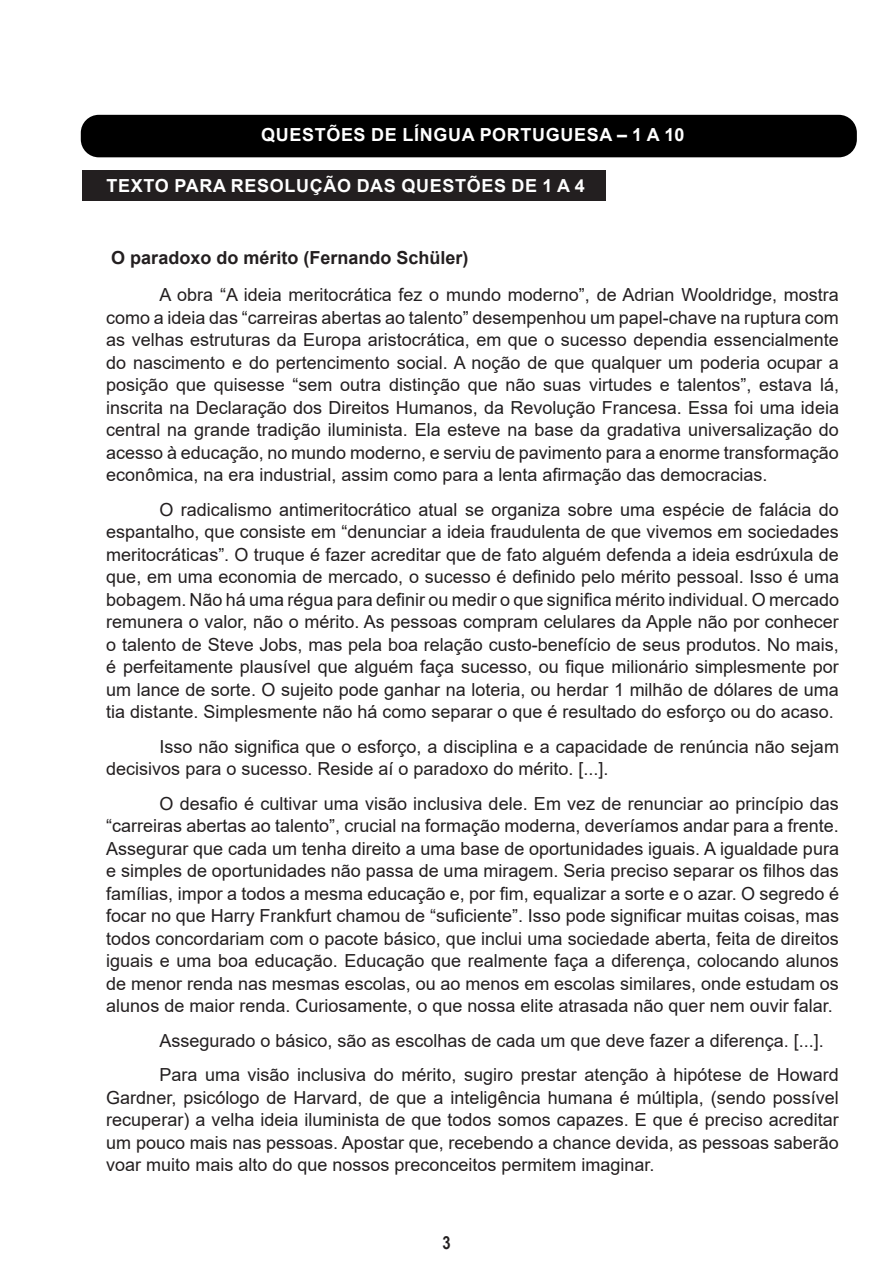
<style>
.page{position:relative;width:893px;height:1263px;background:#fff}
.page>*{position:absolute;margin:0;border:0;box-sizing:border-box;transform-origin:0 0}
.t1{font:18px/22.5px "Arial";color:#231f20;text-align:justify}
.t2{font:700 18px "Arial";letter-spacing:.035em;color:#fff}
.t3{font:700 18px "Arial";color:#231f20}
.t4{font:700 18px "Arial Narrow";color:#231f20}
</style>
<div class="page">
<div style="left:83px;top:170px;width:523px;height:31px;background:#231f20"></div>
<div style="left:81px;top:115px;width:776px;height:42px;background:#000;border-radius:18px"></div>
<p class="t2" style="left:261px;top:122px;width:425px">QUESTÕES DE LÍNGUA PORTUGUESA – 1 A 10</p>
<p class="t2" style="left:107px;top:173px;width:480px">TEXTO PARA RESOLUÇÃO DAS QUESTÕES DE 1 A 4</p>
<p class="t3" style="left:111px;top:245px;width:359px">O paradoxo do mérito (Fernando Schüler)</p>
<p class="t1" style="left:106px;top:283px;width:734px;text-indent:53px">A obra “A ideia meritocrática fez o mundo moderno”, de Adrian Wooldridge, mostra como a ideia das “carreiras abertas ao talento” desempenhou um papel-chave na ruptura com as velhas estruturas da Europa aristocrática, em que o sucesso dependia essencialmente do nascimento e do pertencimento social. A noção de que qualquer um poderia ocupar a posição que quisesse “sem outra distinção que não suas virtudes e talentos”, estava lá, inscrita na Declaração dos Direitos Humanos, da Revolução Francesa. Essa foi uma ideia central na grande tradição iluminista. Ela esteve na base da gradativa universalização do acesso à educação, no mundo moderno, e serviu de pavimento para a enorme transformação econômica, na era industrial, assim como para a lenta afirmação das democracias.</p>
<p class="t1" style="left:106px;top:498px;width:734px;text-indent:53px">O radicalismo antimeritocrático atual se organiza sobre uma espécie de falácia do espantalho, que consiste em “denunciar a ideia fraudulenta de que vivemos em sociedades meritocráticas”. O truque é fazer acreditar que de fato alguém defenda a ideia esdrúxula de que, em uma economia de mercado, o sucesso é definido pelo mérito pessoal. Isso é uma bobagem. Não há uma régua para definir ou medir o que significa mérito individual. O mercado remunera o valor, não o mérito. As pessoas compram celulares da Apple não por conhecer o talento de Steve Jobs, mas pela boa relação custo-benefício de seus produtos. No mais, é perfeitamente plausível que alguém faça sucesso, ou fique milionário simplesmente por um lance de sorte. O sujeito pode ganhar na loteria, ou herdar 1 milhão de dólares de uma tia distante. Simplesmente não há como separar o que é resultado do esforço ou do acaso.</p>
<p class="t1" style="left:106px;top:735px;width:734px;text-indent:53px">Isso não significa que o esforço, a disciplina e a capacidade de renúncia não sejam decisivos para o sucesso. Reside aí o paradoxo do mérito. [...].</p>
<p class="t1" style="left:106px;top:792px;width:734px;text-indent:53px">O desafio é cultivar uma visão inclusiva dele. Em vez de renunciar ao princípio das “carreiras abertas ao talento”, crucial na formação moderna, deveríamos andar para a frente.<br>Assegurar que cada um tenha direito a uma base de oportunidades iguais. A igualdade pura e simples de oportunidades não passa de uma miragem. Seria preciso separar os filhos das famílias, impor a todos a mesma educação e, por fim, equalizar a sorte e o azar. O segredo é focar no que Harry Frankfurt chamou de “suficiente”. Isso pode significar muitas coisas, mas todos concordariam com o pacote básico, que inclui uma sociedade aberta, feita de direitos iguais e uma boa educação. Educação que realmente faça a diferença, colocando alunos de menor renda nas mesmas escolas, ou ao menos em escolas similares, onde estudam os alunos de maior renda. Curiosamente, o que nossa elite atrasada não quer nem ouvir falar.</p>
<p class="t1" style="left:159px;top:1029px;width:666px">Assegurado o básico, são as escolhas de cada um que deve fazer a diferença. [...].</p>
<p class="t1" style="left:106px;top:1063px;width:734px;text-indent:53px">Para uma visão inclusiva do mérito, sugiro prestar atenção à hipótese de Howard Gardner, psicólogo de Harvard, de que a inteligência humana é múltipla, (sendo possível recuperar) a velha ideia iluminista de que todos somos capazes. E que é preciso acreditar um pouco mais nas pessoas. Apostar que, recebendo a chance devida, as pessoas saberão voar muito mais alto do que nossos preconceitos permitem imaginar.</p>
<p class="t4" style="left:442px;top:1229px;width:10px">3</p>
</div>
